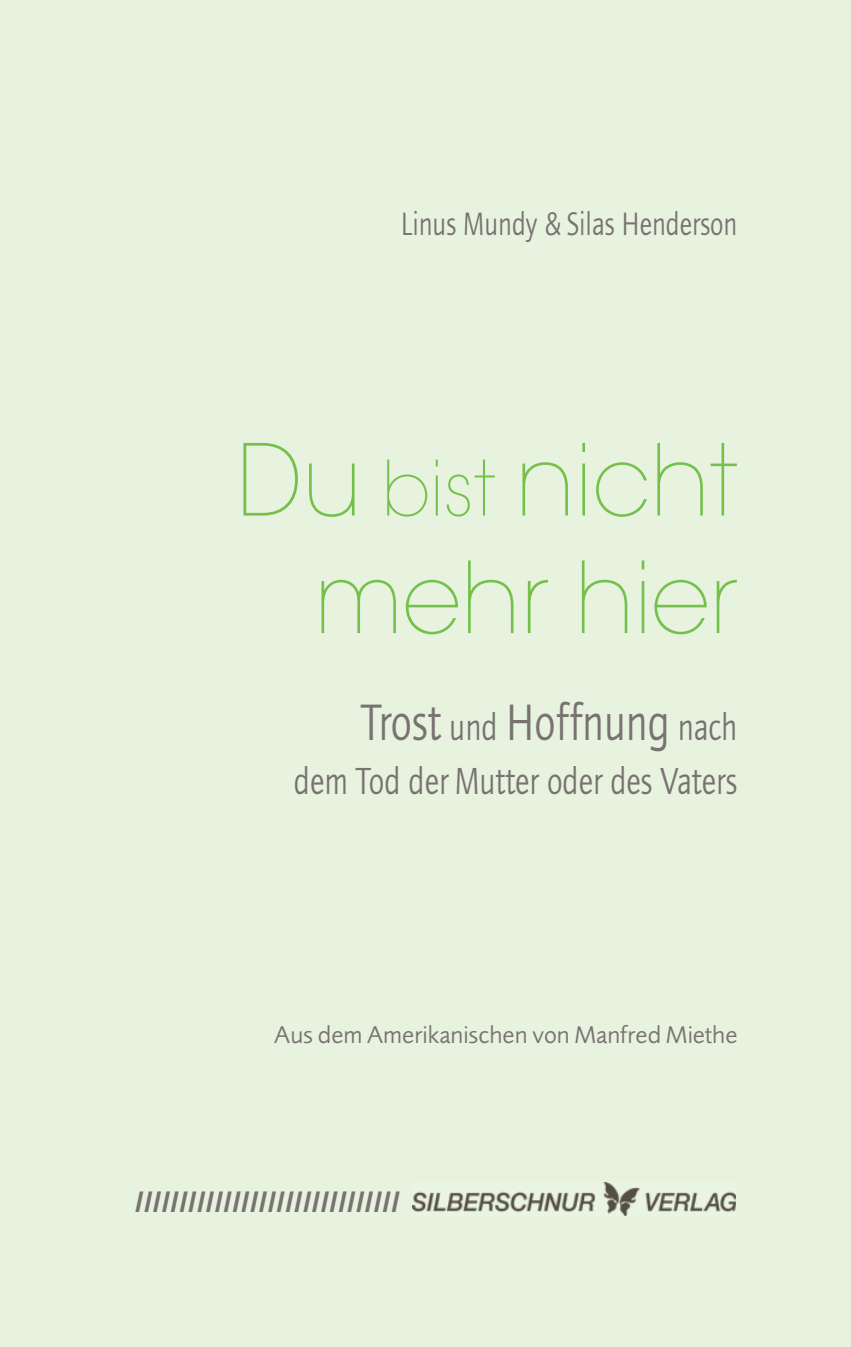
<style>
.page{position:relative;width:851px;height:1347px;background:#fff}
.page>*{position:absolute;margin:0;border:0;box-sizing:border-box;transform-origin:0 0}
.t1{font:200 98px/117.5px "Avant Garde";color:#74c04b;text-align:right;scale:.95 1}
.t2{font:53px "Foundry Journal";color:#787271;scale:.83 1}
.t3{font:39px "Foundry Journal";color:#787271;scale:.83 1}
.t4{font:33.5px "Foundry Journal";color:#787271;scale:.83 1}
.t5{font:italic 500 28.75px "Helvetica Neue";letter-spacing:.03em;color:#787271}
.t6{font:25px "Foundry Sans";color:#787271}
.s1{font-size:75.5px}
.s2{font-size:39px}
</style>
<div class="page">
<div style="left:0;top:0;width:850px;height:1346px;background:#e7f2df"></div>
<img style="left:412px;top:1182px;width:323px;height:33px">
<h3 class="t4" style="left:401px;top:207px;width:407px">Linus Mundy &amp; Silas Henderson</h3>
<h1 class="t1" style="left:236px;top:431px;width:529px">Du <span class="s1">bist</span> nicht mehr hier</h1>
<h2 class="t2" style="left:361px;top:696px;width:454px">Trost <span class="s2">und</span> Hoffnung <span class="s2">nach</span></h2>
<h3 class="t3" style="left:294px;top:761px;width:535px">dem Tod der Mutter oder des Vaters</h3>
<p class="t6" style="left:274px;top:1025px;width:464px">Aus dem Amerikanischen von Manfred Miethe</p>
<p class="t5" style="left:135px;top:1191px;width:265px">IIIIIIIIIIIIIIIIIIIIIIIIIIIIII</p>
</div>
